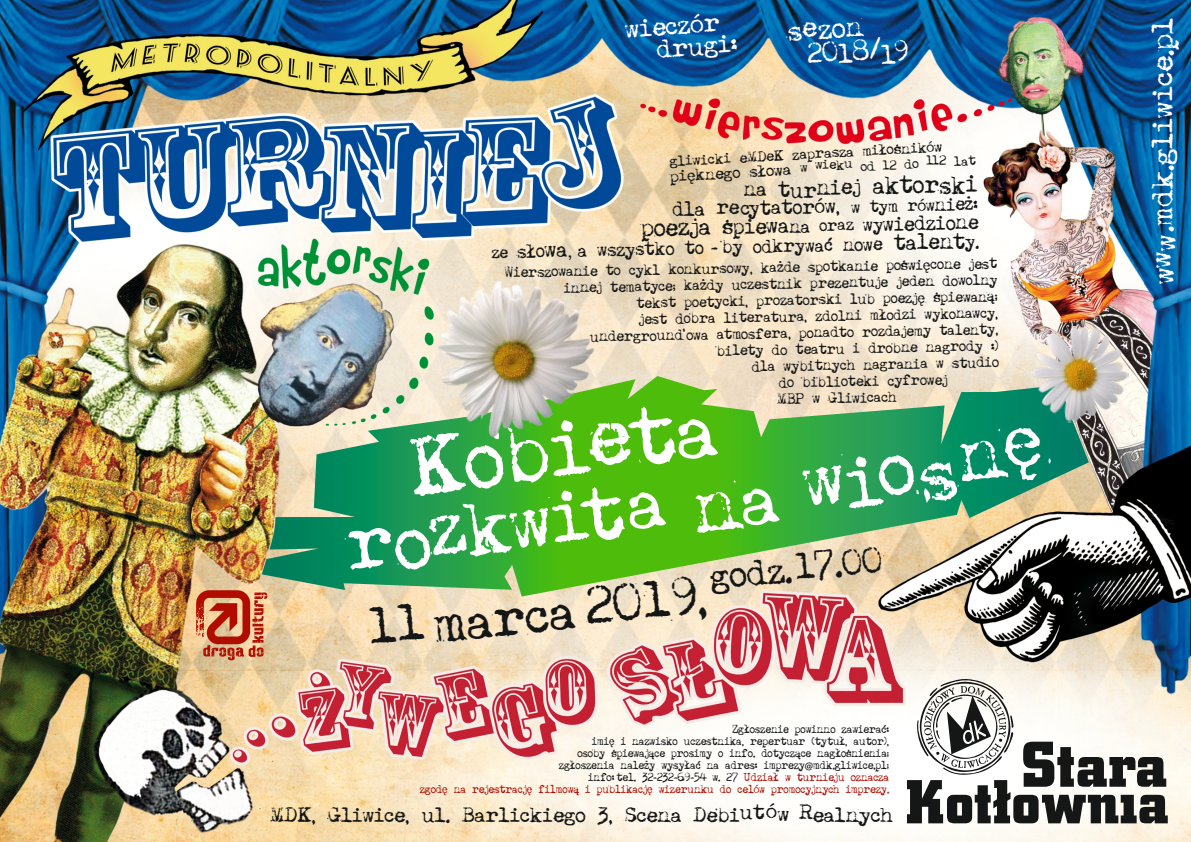
<style>
.page{position:relative;width:1191px;height:842px;background:#fff}
.page>*{position:absolute;margin:0;border:0;box-sizing:border-box;transform-origin:0 0}
.t1{font:63.5px "Maszyna AEG";color:#fff}
.t2{font:41px "Maszyna AEG";color:#151616}
.t3{font:28.3px "Maszyna AEG";color:#151616}
.t4{font:22.9px "Maszyna AEG";color:#fff}
.t5{font:21.9px/24.1px "Maszyna AEG";color:#fff}
.t6{font:20.2px/21.8px "Maszyna AEG";color:#fff}
.t7{font:19.4px "Maszyna AEG";color:#151616;scale:.96 1}
.t8{font:16.2px/18.4px "Maszyna AEG";color:#151616;text-align:right;scale:.96 1}
.t9{font:16.1px "Maszyna AEG";color:#151616}
.t10{font:14.8px "Maszyna AEG";color:#151616;scale:.96 1}
.t11{font:12.6px "Maszyna AEG";color:#151616}
.t12{font:11.7px/16.4px "Maszyna AEG";color:#151616;text-align:right;scale:.96 1}
.t13{font:11.5px "Maszyna AEG";color:#151616}
.t14{font:10.5px "Maszyna AEG";color:#151616}
.t15{font:9px/12.1px "Maszyna AEG";color:#151616;text-align:right;scale:.93 1}
.s1{font-size:16.2px}
.s2{font-size:17.5px}
.s3{font-size:13.3px}
.s4{font-size:14.8px}
.s5{font-size:19.4px}
.s6{font-family:"Memorandum";font-size:16.2px}
.s7{font-size:29.4px}
.s8{font-family:"Mister Earl BT"}
.s9{color:#b00d00}
</style>
<div class="page">
<img style="left:0;top:0;width:1191px;height:842px">
<svg style="left:907px;top:679px;width:260px;height:144px"></svg>
<svg style="left:196px;top:590px;width:71px;height:70px;background:#d07353"></svg>
<svg style="left:262px;top:376px;width:826px;height:220px;background:#89b477"></svg>
<img style="left:400px;top:261px;width:232px;height:195px">
<img style="left:1029px;top:324px;width:101px;height:100px">
<svg style="left:800px;top:163px;width:8px;height:10px"></svg>
<svg style="left:926px;top:155px;width:20px;height:10px"></svg>
<svg style="left:954px;top:155px;width:22px;height:11px"></svg>
<div style="left:586px;top:418px;width:54px;height:52px;background:#4ebc0b"></div>
<svg style="left:343px;top:482px;width:324px;height:90px;background:#32aa30"></svg>
<svg style="left:679px;top:479px;width:101px;height:61px;background:#46b916"></svg>
<svg style="left:799px;top:423px;width:254px;height:87px;background:#229a5e"></svg>
<svg style="left:368px;top:601px;width:57px;height:44px;background:#f4ddb9"></svg>
<h3 class="t6" style="left:654px;top:18px;width:83px;text-indent:-30px;rotate:-4deg">wieczór drugi:</h3>
<h3 class="t5" style="left:805px;top:20px;width:103px;text-indent:-18px;rotate:-4deg">sezon<br>2018/19</h3>
<p class="t13" style="left:669px;top:155px;width:275px;rotate:-3deg">gliwicki eMDeK zaprasza miłośników</p>
<p class="t11" style="left:670px;top:170px;width:122px;rotate:-3deg">pięknego słowa</p>
<p class="t14" style="left:860px;top:161px;width:60px;rotate:-3deg">od 12 do</p>
<p class="t14" style="left:815px;top:160px;width:39px;rotate:-3deg">wieku</p>
<h3 class="t7" style="left:743px;top:178px;width:245px;rotate:-1deg"><span class="s1">na</span> <sub>tur</sub><span class="s2">niej</span> aktorski</h3>
<h3 class="t8" style="left:641px;top:202px;width:353px;rotate:-1deg">dla recytatorów, <span class="s3">w tym rów</span><span class="s4">nież: </span><span class="s5">poezja</span> <span class="s2">śpiewa</span><span class="s4">na</span> <span class="s3">oraz</span> <span class="s4">wy</span>wiedzione</h3>
<p class="t10" style="left:491px;top:244px;width:509px;rotate:-1deg"><span class="s3">ze</span> sło<span class="s2">wa</span><span class="s6">,</span> a wszystko to <span class="s1">-</span> by odkrywać nowe <span class="s2">talent</span>y.</p>
<p class="t12" style="left:504px;top:265px;width:514px;rotate:-1deg">Wierszowanie to cykl konkursowy, każde spotkanie poświęcone jest innej tematyce; każdy uczestnik prezentuje jeden dowolny<br>tekst poetycki, prozatorski lub poezję śpiewaną;<br>jest dobra literatura, zdolni młodzi wykonawcy,</p>
<p class="t12" style="left:590px;top:323px;width:427px;line-height:9.4px;text-align:left;text-indent:92px;rotate:-1deg">,<br>underground owa atmosfera, ponadto rozdajemy talenty,</p>
<p class="t12" style="left:716px;top:343px;width:295px;rotate:-1deg">bilety do teatru i drobne nagrody :)</p>
<p class="t12" style="left:751px;top:359px;width:259px;rotate:-1deg">dla wybitnych nagrania w studio</p>
<p class="t12" style="left:778px;top:375px;width:177px;rotate:-1deg">do biblioteki cyfrowej</p>
<p class="t12" style="left:777px;top:392px;width:126px;rotate:-1deg">MBP w Gliwicach</p>
<h1 class="t1" style="left:405px;top:439px;width:311px;rotate:-8deg">Kobi ta</h1>
<h3 class="t3" style="left:708px;top:563px;width:175px;rotate:-6deg">godz.<span class="s7">17.</span>00</h3>
<h2 class="t2" style="left:583px;top:587px;width:123px;rotate:-6deg">2019,</h2>
<h2 class="t2" style="left:432px;top:605px;width:143px;rotate:-6deg">marca</h2>
<p class="t15" style="left:420px;top:723px;width:506px">Zgłoszenie powinno zawierać:<br>imię i nazwisko uczestnika, repertuar (tytuł, autor),<br>osoby śpiewające prosimy o info. dotyczące nagłośnienia;<br>zgłoszenia należy wysyłać na adres: imprezy<span class="s8">@</span>mdk.gliwice.pl;<br>info: tel. 32-232-69-54 w. 27 <span class="s9">Udział w turnieju oznacza<br>zgodę na rejestrację filmową i publikację wizerunku do celów promocyjnych imprezy.</span></p>
<h3 class="t9" style="left:270px;top:807px;width:624px">MDK, Gliwice, ul. Barlickiego 3, Scena Debiutów Realnych</h3>
<h3 class="t4" style="left:1151px;top:268px;width:251px;rotate:-90deg">w .mdk.gliwice.pl</h3>
<h3 class="t4" style="left:1153px;top:284px;width:52px;rotate:-90deg">w w</h3>
</div>
